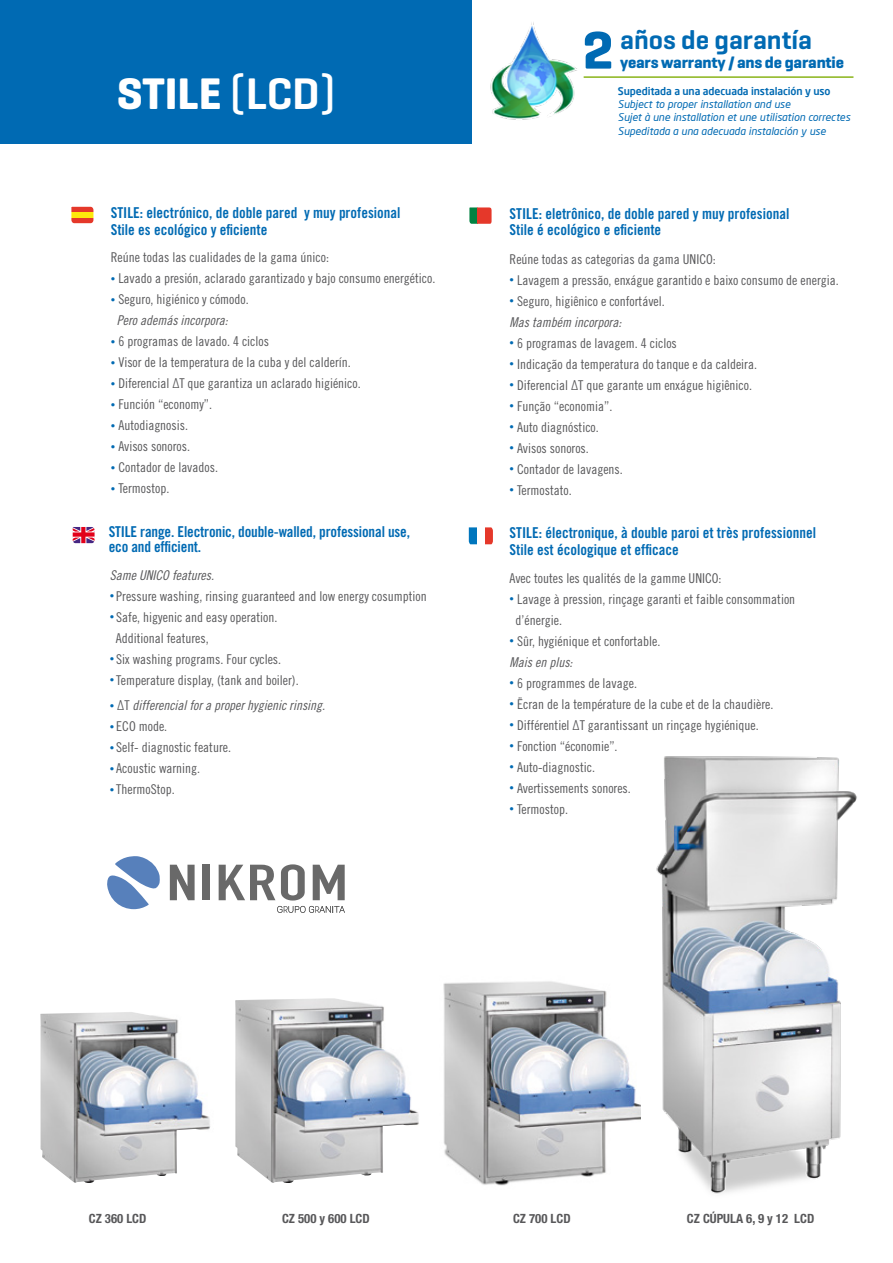
<style>
.page{position:relative;width:893px;height:1263px;background:#fff}
.page>*{position:absolute;margin:0;border:0;box-sizing:border-box;transform-origin:0 0}
.t1{font:700 54px "Geogrotesque";color:#006ab3}
.t2{font:700 45px "Geogrotesque";color:#fff}
.t3{font:600 27px "Geogrotesque";color:#006ab3}
.t4{font:700 16.5px "Geogrotesque";letter-spacing:-.01em;color:#006ab3}
.t5{font:15px/16.5px "Trade Gothic LT Std Bd Cn 20";color:#006ab3}
.t6{font:13.5px/21px "Trade Gothic LT Std Cn 18";color:#58585a}
.t7{font:13.5px "Trade Gothic LT Std Cn 18 Obl";color:#58585a}
.t8{font:700 condensed 12.75px "Helvetica Neue LT Std";color:#58585a}
.t9{font:italic 10.5px/13.2px "Neo Sans Pro";color:#006ab3}
.t10{font:500 10.5px "Neo Sans Pro";letter-spacing:-.01em;color:#006ab3}
.s1{font-weight:500}
.s2{font-weight:600}
.s3{font-size:9px;color:#006ab3}
.s4{font-family:"Trade Gothic LT Std Cn 18";font-size:9px;color:#006ab3}
.s5{font-family:"Trade Gothic LT Std Cn 18"}
</style>
<div class="page">
<div style="left:0;top:0;width:472px;height:144px;background:#006ab3"></div>
<img style="left:40px;top:1012px;width:170px;height:171px">
<img style="left:235px;top:998px;width:184px;height:185px">
<img style="left:640px;top:756px;width:217px;height:438px">
<img style="left:443px;top:981px;width:197px;height:205px">
<svg style="left:170px;top:865px;width:25px;height:35px"></svg>
<div style="left:203px;top:865px;width:7px;height:35px;background:#696969"></div>
<svg style="left:219px;top:865px;width:56px;height:35px"></svg>
<svg style="left:281px;top:864px;width:24px;height:36px"></svg>
<svg style="left:313px;top:865px;width:32px;height:35px"></svg>
<svg style="left:277px;top:906px;width:68px;height:7px"></svg>
<svg style="left:107px;top:856px;width:53px;height:53px"></svg>
<svg style="left:72px;top:527px;width:23px;height:17px"></svg>
<svg style="left:71px;top:206px;width:23px;height:18px"></svg>
<div style="left:469px;top:527px;width:7px;height:17px;background:#0076bd"></div>
<div style="left:486px;top:527px;width:7px;height:17px;background:#e5382a"></div>
<svg style="left:469px;top:207px;width:23px;height:17px"></svg>
<hr style="left:584px;top:76px;width:269px;height:2px;background:#8ab419">
<img style="left:490px;top:22px;width:98px;height:98px">
<h2 class="t2" style="left:117px;top:66px;width:221px">STILE <span class="s1">(</span><span class="s2">LCD</span><span class="s1">)</span></h2>
<h3 class="t3" style="left:620px;top:23px;width:194px">años de garantía</h3>
<p class="t4" style="left:620px;top:52px;width:225px">years warranty / ans de garantie</p>
<p class="t10" style="left:618px;top:84px;width:214px">Supeditada a una adecuada instalación y uso</p>
<p class="t9" style="left:618px;top:98px;width:234px">Subject to proper installation and use<br>Sujet à une installation et une utilisation correctes<br>Supeditada a una adecuada instalación y use</p>
<h1 class="t1" style="left:583px;top:17px;width:32px">2</h1>
<p class="t5" style="left:111px;top:205px;width:291px">STILE: electrónico, de doble pared y muy profesional<br>Stile es ecológico y eficiente</p>
<p class="t5" style="left:510px;top:205px;width:281px">STILE: eletrônico, de doble pared y muy profesional<br>Stile é ecológico e eficiente</p>
<p class="t6" style="left:111px;top:247px;width:220px">Reúne todas las cualidades de la gama único:</p>
<p class="t6" style="left:111px;top:268px;width:326px"><span class="s3">•</span> Lavado a presión, aclarado garantizado y bajo consumo energético.</p>
<p class="t6" style="left:111px;top:289px;width:139px"><span class="s3">•</span> Seguro, higiénico y cómodo.</p>
<p class="t7" style="left:117px;top:313px;width:112px">Pero además incorpora:</p>
<p class="t6" style="left:111px;top:331px;width:160px"><span class="s3">•</span> 6 programas de lavado. 4 ciclos</p>
<p class="t6" style="left:111px;top:352px;width:241px"><span class="s3">•</span> Visor de la temperatura de la cuba y del calderín.</p>
<p class="t6" style="left:111px;top:373px;width:251px"><span class="s3">•</span> Diferencial ΔT que garantiza un aclarado higiénico.</p>
<p class="t6" style="left:111px;top:394px;width:103px"><span class="s3">•</span> Función “economy”.</p>
<p class="t6" style="left:111px;top:415px;width:79px"><span class="s3">•</span> Autodiagnosis.</p>
<p class="t6" style="left:111px;top:436px;width:81px"><span class="s3">•</span> Avisos sonoros.</p>
<p class="t6" style="left:111px;top:457px;width:109px"><span class="s3">•</span> Contador de lavados.</p>
<p class="t6" style="left:111px;top:478px;width:60px"><span class="s3">•</span> Termostop.</p>
<p class="t6" style="left:510px;top:248px;width:208px">Reúne todas as categorias da gama UNICO:</p>
<p class="t6" style="left:510px;top:269px;width:331px"><span class="s3">•</span> Lavagem a pressão, enxágue garantido e baixo consumo de energia.</p>
<p class="t6" style="left:510px;top:290px;width:157px"><span class="s3">•</span> Seguro, higiênico e confortável.</p>
<p class="t7" style="left:510px;top:314px;width:113px">Mas também incorpora:</p>
<p class="t6" style="left:510px;top:332px;width:169px"><span class="s3">•</span> 6 programas de lavagem. 4 ciclos</p>
<p class="t6" style="left:510px;top:353px;width:249px"><span class="s3">•</span> Indicação da temperatura do tanque e da caldeira.</p>
<p class="t6" style="left:510px;top:374px;width:244px"><span class="s3">•</span> Diferencial ΔT que garante um enxágue higiênico.</p>
<p class="t6" style="left:510px;top:395px;width:104px"><span class="s3">•</span> Função “economia”.</p>
<p class="t6" style="left:510px;top:416px;width:91px"><span class="s3">•</span> Auto diagnóstico.</p>
<p class="t6" style="left:510px;top:437px;width:81px"><span class="s3">•</span> Avisos sonoros.</p>
<p class="t6" style="left:510px;top:458px;width:115px"><span class="s3">•</span> Contador de lavagens.</p>
<p class="t6" style="left:510px;top:479px;width:64px"><span class="s3">•</span> Termostato.</p>
<p class="t5" style="left:109px;top:524px;width:303px;line-height:15px">STILE range. Electronic, double-walled, professional use, eco and efficient.</p>
<p class="t5" style="left:510px;top:524px;width:308px">STILE: électronique, à double paroi et très professionnel<br>Stile est écologique et efficace</p>
<p class="t7" style="left:110px;top:567px;width:106px">Same UNICO features.</p>
<p class="t6" style="left:110px;top:585px;width:318px"><span class="s3">•</span> Pressure washing, rinsing guaranteed and low energy cosumption</p>
<p class="t6" style="left:116px;top:606px;width:163px;text-indent:-6px"><span class="s3">•</span> Safe, higyenic and easy operation.<br>Additional features,</p>
<p class="t6" style="left:110px;top:648px;width:173px"><span class="s3">•</span> Six washing programs. Four cycles.</p>
<p class="t6" style="left:110px;top:669px;width:190px"><span class="s3">•</span> Temperature display, (tank and boiler).</p>
<p class="t7" style="left:110px;top:697px;width:217px"><span class="s4">•</span> <span class="s5">ΔT</span> differencial for a proper hygienic rinsing.</p>
<p class="t6" style="left:110px;top:716px;width:59px"><span class="s3">•</span> ECO mode.</p>
<p class="t6" style="left:110px;top:737px;width:123px"><span class="s3">•</span> Self- diagnostic feature.</p>
<p class="t6" style="left:110px;top:758px;width:92px"><span class="s3">•</span> Acoustic warning.</p>
<p class="t6" style="left:110px;top:779px;width:66px"><span class="s3">•</span> ThermoStop.</p>
<p class="t6" style="left:510px;top:567px;width:213px">Avec toutes les qualités de la gamme UNICO:</p>
<p class="t6" style="left:516px;top:588px;width:281px;text-indent:-6px"><span class="s3">•</span> Lavage à pression, rinçage garanti et faible consommation d’énergie.</p>
<p class="t6" style="left:510px;top:630px;width:152px"><span class="s3">•</span> Sûr, hygiénique et confortable.</p>
<p class="t7" style="left:510px;top:654px;width:64px">Mais en plus:</p>
<p class="t6" style="left:510px;top:672px;width:129px"><span class="s3">•</span> 6 programmes de lavage.</p>
<p class="t6" style="left:510px;top:693px;width:265px"><span class="s3">•</span> Ëcran de la température de la cube et de la chaudière.</p>
<p class="t6" style="left:510px;top:714px;width:251px"><span class="s3">•</span> Différentiel ΔT garantissant un rinçage hygiénique.</p>
<p class="t6" style="left:510px;top:735px;width:109px"><span class="s3">•</span> Fonction “économie”.</p>
<p class="t6" style="left:510px;top:756px;width:87px"><span class="s3">•</span> Auto-diagnostic.</p>
<p class="t6" style="left:510px;top:777px;width:123px"><span class="s3">•</span> Avertissements sonores.</p>
<p class="t6" style="left:510px;top:798px;width:60px"><span class="s3">•</span> Termostop.</p>
<p class="t8" style="left:89px;top:1210px;width:59px">CZ 360 LCD</p>
<p class="t8" style="left:282px;top:1210px;width:89px">CZ 500 y 600 LCD</p>
<p class="t8" style="left:513px;top:1210px;width:59px">CZ 700 LCD</p>
<p class="t8" style="left:687px;top:1210px;width:129px">CZ CÚPULA 6, 9 y 12 LCD</p>
</div>
